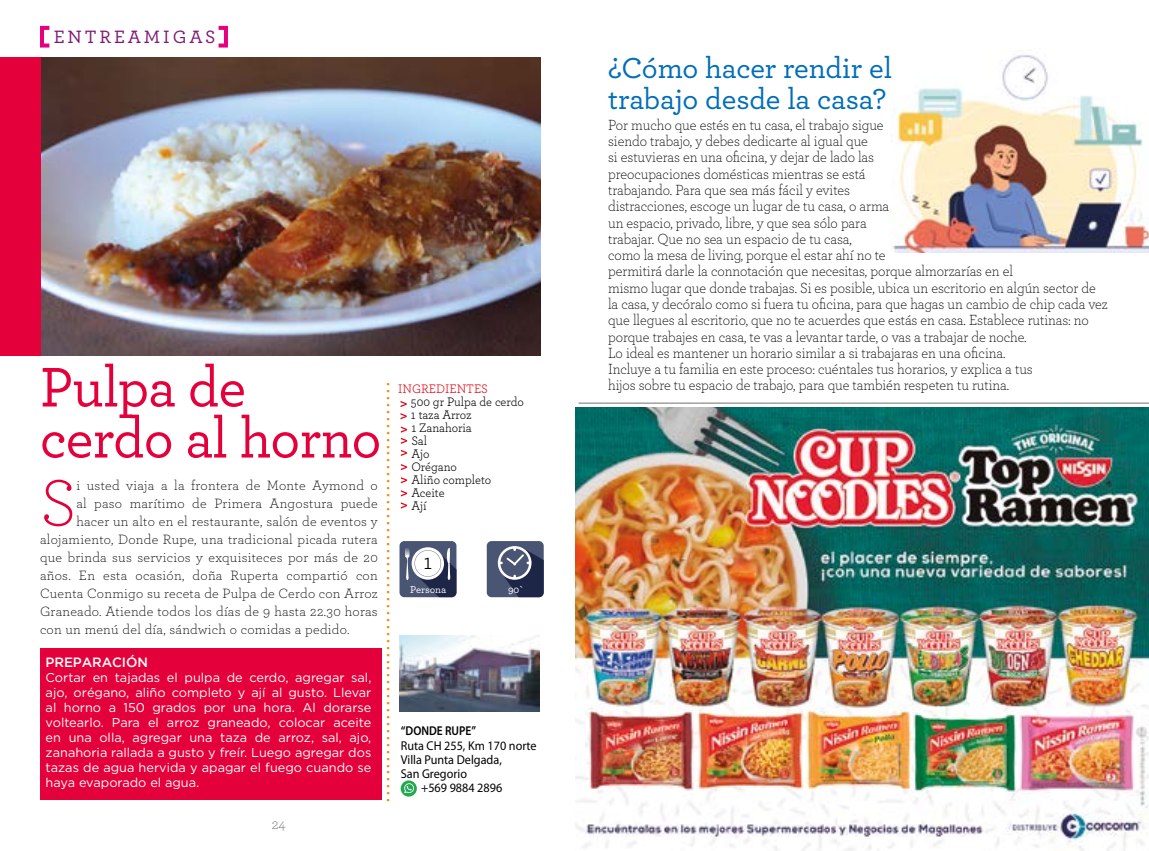
<style>
.page{position:relative;width:1149px;height:851px;background:#fff}
.page>*{position:absolute;margin:0;border:0;box-sizing:border-box;transform-origin:0 0}
.t1{font:300 68.85px "Archer";color:#e4003a}
.t2{font:500 58.5px/51px "Archer";letter-spacing:-.015em;color:#e4003a}
.t3{font:500 30.3px/31.5px "Archer";letter-spacing:-.005em;color:#006eb8}
.t4{font:22.35px "Archer";color:#000}
.t5{font:500 18.75px "Archer";letter-spacing:.155em;color:#7e1974}
.t6{font:300 15.45px/16.2px "Archer";letter-spacing:-.005em;color:#000;scale:.93 1}
.t7{font:300 15px "Archer";color:#6d6d6c}
.t8{font:300 14.1px "Archer";letter-spacing:.02em;color:#000}
.t9{font:500 13.35px "Gotham";letter-spacing:-.01em;color:#fff}
.t10{font:12.9px/12.9px "Archer";color:#000;scale:.95 1}
.t11{font:12.9px "Archer";color:#e30613;scale:.95 1}
.t12{font:12.75px/15px "Gotham";color:#fff;text-align:justify}
.t13{font:12.75px "Myriad Pro";color:#000;scale:.95 1}
.t14{font:600 12.75px "Myriad Pro";color:#000;scale:.89 1}
.t15{font:500 10.5px "Archer";letter-spacing:-.005em;color:#fff}
.t16{font:500 8.7px "Gotham";color:#f18700}
</style>
<div class="page">
<img style="left:890px;top:50px;width:258px;height:203px">
<div style="left:40px;top:26px;width:11px;height:22px;border:4px solid #e6007d"></div>
<div style="left:216px;top:26px;width:12px;height:22px;border:4px solid #e6007d"></div>
<hr style="left:578px;top:402px;width:570px;height:2px;background:#9d9d9c">
<img style="left:575px;top:407px;width:573px;height:443px">
<img style="left:40px;top:57px;width:500px;height:298px">
<div style="left:0;top:57px;width:40px;height:298px;background:#e4003a"></div>
<div style="left:399px;top:541px;width:57px;height:56px;background:#4a5574;border-radius:5px"></div>
<svg style="left:405px;top:547px;width:51px;height:50px"></svg>
<div style="left:486px;top:541px;width:57px;height:56px;background:#4a5574;border-radius:5px"></div>
<svg style="left:497px;top:546px;width:46px;height:51px"></svg>
<img style="left:399px;top:635px;width:140px;height:76px">
<svg style="left:400px;top:413px;width:6px;height:6px"></svg>
<svg style="left:400px;top:401px;width:6px;height:6px"></svg>
<svg style="left:401px;top:464px;width:6px;height:6px"></svg>
<svg style="left:401px;top:490px;width:6px;height:6px"></svg>
<svg style="left:401px;top:477px;width:6px;height:6px"></svg>
<svg style="left:401px;top:502px;width:6px;height:6px"></svg>
<svg style="left:401px;top:426px;width:6px;height:30px"></svg>
<div style="left:40px;top:648px;width:341px;height:151px;background:#e4003a"></div>
<svg style="left:400px;top:780px;width:17px;height:16px"></svg>
<svg style="left:404px;top:783px;width:10px;height:9px"></svg>
<p class="t5" style="left:54px;top:23px;width:163px">ENTREAMIGAS</p>
<h2 class="t2" style="left:40px;top:358px;width:343px">Pulpa de cerdo al horno</h2>
<h1 class="t1" style="left:40px;top:457px;width:38px">S</h1>
<p class="t8" style="left:76px;top:475px;width:303px">i usted viaja a la frontera de Monte Aymond o</p>
<p class="t8" style="left:76px;top:493px;width:303px">al paso marítimo de Primera Angostura puede</p>
<p class="t8" style="left:76px;top:511px;width:303px">hacer un alto en el restaurante, salón de eventos y</p>
<p class="t8" style="left:40px;top:529px;width:339px">alojamiento, Donde Rupe, una tradicional picada rutera</p>
<p class="t8" style="left:40px;top:547px;width:339px">que brinda sus servicios y exquisiteces por más de 20</p>
<p class="t8" style="left:40px;top:565px;width:339px">años. En esta ocasión, doña Ruperta compartió con</p>
<p class="t8" style="left:40px;top:583px;width:339px">Cuenta Conmigo su receta de Pulpa de Cerdo con Arroz</p>
<p class="t8" style="left:40px;top:601px;width:339px">Graneado. Atiende todos los días de 9 hasta 22.30 horas</p>
<p class="t8" style="left:40px;top:619px;width:311px">con un menú del día, sándwich o comidas a pedido.</p>
<p class="t9" style="left:46px;top:654px;width:104px">PREPARACIÓN</p>
<p class="t12" style="left:46px;top:669px;width:327px">Cortar en tajadas el pulpa de cerdo, agregar sal, ajo, orégano, aliño completo y ají al gusto. Llevar al horno a 150 grados por una hora. Al dorarse voltearlo. Para el arroz graneado, colocar aceite en una olla, agregar una taza de arroz, sal, ajo, zanahoria rallada a gusto y freír. Luego agregar dos tazas de agua hervida y apagar el fuego cuando se haya evaporado el agua.</p>
<p class="t7" style="left:271px;top:814px;width:16px">24</p>
<p class="t16" style="left:393px;top:382px;width:421px;rotate:90deg">•••••••••••••••••••••••••••••••••••••••••••••••••••••••••••••</p>
<p class="t11" style="left:398px;top:380px;width:96px">INGREDIENTES</p>
<p class="t10" style="left:411px;top:394px;width:120px">500 gr Pulpa de cerdo<br>1 taza Arroz<br>1 Zanahoria<br>Sal<br>Ajo<br>Orégano<br>Aliño completo<br>Aceite<br>Ají</p>
<h3 class="t4" style="left:423px;top:546px;width:10px">1</h3>
<p class="t15" style="left:504px;top:581px;width:24px">6 hrs</p>
<p class="t15" style="left:410px;top:581px;width:37px">Persona</p>
<p class="t15" style="left:508px;top:581px;width:17px">90`</p>
<p class="t14" style="left:401px;top:724px;width:86px">“DONDE RUPE”</p>
<p class="t13" style="left:401px;top:738px;width:144px">Ruta CH 255, Km 170 norte</p>
<p class="t13" style="left:401px;top:752px;width:108px">Villa Punta Delgada,</p>
<p class="t13" style="left:401px;top:766px;width:71px">San Gregorio</p>
<p class="t13" style="left:421px;top:780px;width:87px">+569 9884 2896</p>
<h3 class="t3" style="left:608px;top:50px;width:285px">¿Cómo hacer rendir el trabajo desde la casa?</h3>
<p class="t6" style="left:608px;top:116px;width:538px">Por mucho que estés en tu casa, el trabajo sigue<br>siendo trabajo, y debes dedicarte al igual que<br>si estuvieras en una oficina, y dejar de lado las<br>preocupaciones domésticas mientras se está<br>trabajando. Para que sea más fácil y evites<br>distracciones, escoge un lugar de tu casa, o arma<br>un espacio, privado, libre, y que sea sólo para<br>trabajar. Que no sea un espacio de tu casa,<br>como la mesa de living, porque el estar ahí no te<br>permitirá darle la connotación que necesitas, porque almorzarías en el<br>mismo lugar que donde trabajas. Si es posible, ubica un escritorio en algún sector de la casa, y decóralo como si fuera tu oficina, para que hagas un cambio de chip cada vez que llegues al escritorio, que no te acuerdes que estás en casa. Establece rutinas: no porque trabajes en casa, te vas a levantar tarde, o vas a trabajar de noche.<br>Lo ideal es mantener un horario similar a si trabajaras en una oficina.<br>Incluye a tu familia en este proceso: cuéntales tus horarios, y explica a tus<br>hijos sobre tu espacio de trabajo, para que también respeten tu rutina.</p>
</div>
